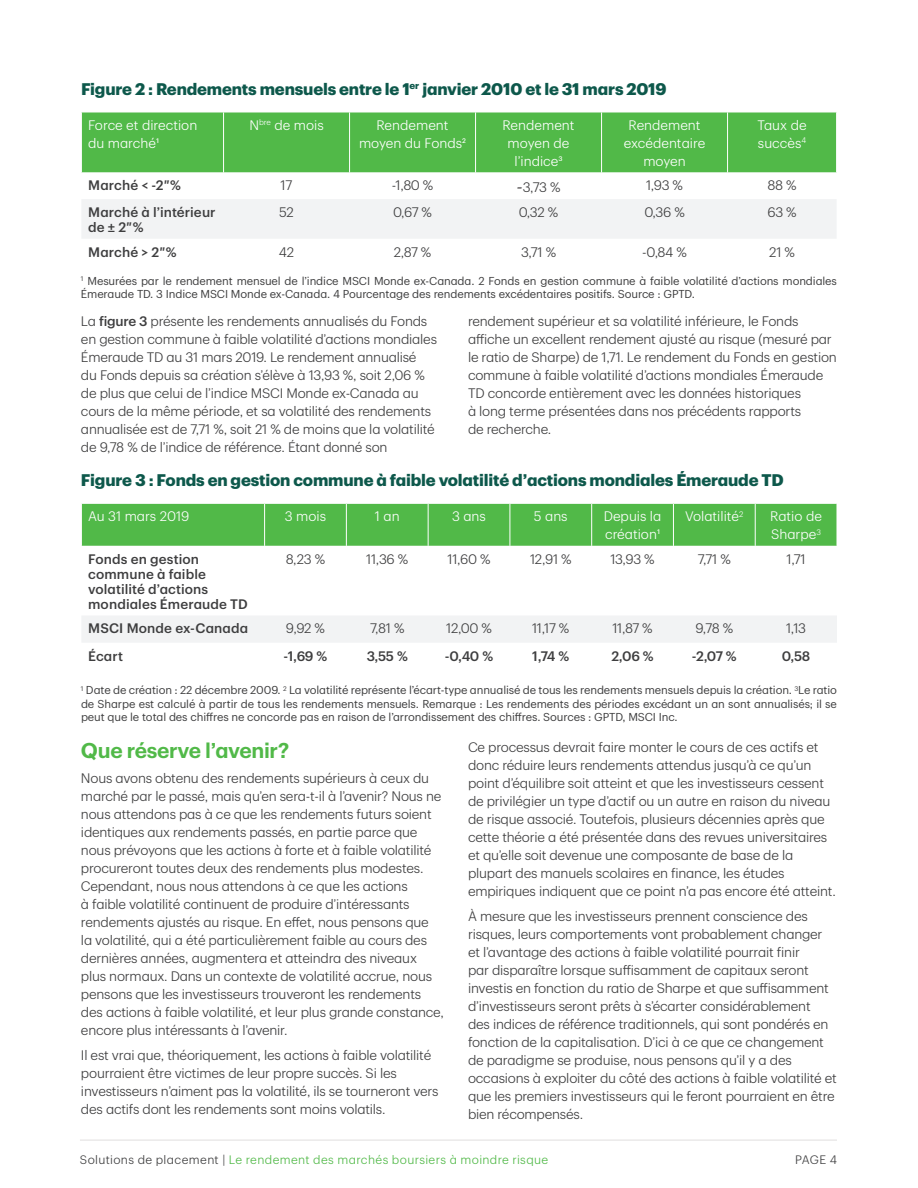
<style>
.page{position:relative;width:918px;height:1188px;background:#fff}
.page>*{position:absolute;margin:0;border:0;box-sizing:border-box;transform-origin:0 0}
.t1{font:600 21px "TD Graphik";letter-spacing:-.015em;color:#51b948}
.t2{font:700 16.5px "TD Graphik";letter-spacing:-.01em;color:#0d584b}
.t3{font:300 13.5px/18px "TD Graphik";letter-spacing:-.015em;color:#3e3e3f}
.t4{font:300 13.5px/18px "TD Graphik";color:#fff}
.t5{font:500 13.5px/15px "TD Graphik";letter-spacing:.01em;color:#3e3e3f}
.t6{font:300 12px "TD Graphik";letter-spacing:.03em;color:#51b948}
.t7{font:300 12px "TD Graphik";color:#3e3e3f}
.t8{font:11.25px/13.5px "TD Graphik";letter-spacing:-.01em;color:#3e3e3f}
.s1{font-family:"Minion Pro";font-weight:400;font-size:18px;color:#231f20}
.s2{font-weight:500}
.s3{color:#3e3e3f}
</style>
<div class="page">
<hr style="left:80px;top:1139px;width:757px;height:2px;background:#231f20">
<div style="left:82px;top:113px;width:754px;height:60px;background:#51b948"></div>
<div style="left:82px;top:199px;width:754px;height:39px;background:#f2f3f4"></div>
<hr style="left:223px;top:112px;width:1px;height:61px;background:#fff">
<hr style="left:349px;top:112px;width:1px;height:61px;background:#fff">
<hr style="left:475px;top:112px;width:1px;height:61px;background:#fff">
<hr style="left:601px;top:112px;width:1px;height:61px;background:#fff">
<hr style="left:727px;top:112px;width:1px;height:61px;background:#fff">
<div style="left:82px;top:504px;width:755px;height:42px;background:#51b948"></div>
<div style="left:82px;top:616px;width:755px;height:26px;background:#f2f3f4"></div>
<hr style="left:264px;top:504px;width:1px;height:42px;background:#fff">
<hr style="left:346px;top:504px;width:1px;height:42px;background:#fff">
<hr style="left:428px;top:504px;width:1px;height:42px;background:#fff">
<hr style="left:510px;top:504px;width:1px;height:42px;background:#fff">
<hr style="left:591px;top:504px;width:1px;height:42px;background:#fff">
<hr style="left:673px;top:504px;width:1px;height:42px;background:#fff">
<hr style="left:755px;top:504px;width:1px;height:42px;background:#fff">
<p class="t2" style="left:81px;top:76px;width:587px">Figure 2 : Rendements mensuels entre le 1<sup>er</sup> janvier 2010 et le 31 mars 2019</p>
<p class="t4" style="left:88px;top:115px;width:111px">Force et direction du marché¹</p>
<p class="t4" style="left:249px;top:115px;width:76px">N<sup>bre</sup> de mois</p>
<p class="t4" style="left:359px;top:115px;width:109px;text-align:center">Rendement moyen du Fonds²</p>
<p class="t4" style="left:503px;top:115px;width:74px;text-align:center">Rendement moyen de l’indice³</p>
<p class="t4" style="left:624px;top:115px;width:83px;text-align:center">Rendement excédentaire moyen</p>
<p class="t4" style="left:758px;top:115px;width:51px">Taux de succès<sup>4</sup></p>
<p class="t5" style="left:88px;top:177px;width:94px">Marché &lt; -2 %</p>
<p class="t3" style="left:281px;top:175px;width:13px">17</p>
<p class="t3" style="left:392px;top:175px;width:43px">-1,80 %</p>
<p class="t3" style="left:517px;top:177px;width:46px"><span class="s1">-</span>3,73 %</p>
<p class="t3" style="left:646px;top:175px;width:38px">1,93 %</p>
<p class="t3" style="left:768px;top:175px;width:30px">88 %</p>
<p class="t5" style="left:88px;top:204px;width:129px">Marché à l’intérieur de ± 2 %</p>
<p class="t3" style="left:279px;top:202px;width:16px">52</p>
<p class="t3" style="left:393px;top:202px;width:41px">0,67 %</p>
<p class="t3" style="left:519px;top:202px;width:41px">0,32 %</p>
<p class="t3" style="left:644px;top:202px;width:42px">0,36 %</p>
<p class="t3" style="left:767px;top:202px;width:31px">63 %</p>
<p class="t5" style="left:88px;top:243px;width:90px">Marché &gt; 2 %</p>
<p class="t3" style="left:279px;top:242px;width:17px">42</p>
<p class="t3" style="left:394px;top:242px;width:39px">2,87 %</p>
<p class="t3" style="left:521px;top:242px;width:37px">3,71 %</p>
<p class="t3" style="left:642px;top:242px;width:46px">-0,84 %</p>
<p class="t3" style="left:769px;top:242px;width:27px">21 %</p>
<p class="t8" style="left:81px;top:273px;width:757px"><sup>1</sup> Mesurées par le rendement mensuel de l’indice MSCI Monde ex-Canada. 2 Fonds en gestion commune à faible volatilité d’actions mondiales<br>Émeraude TD. 3 Indice MSCI Monde ex-Canada. 4 Pourcentage des rendements excédentaires positifs. Source : GPTD.</p>
<p class="t3" style="left:81px;top:311px;width:358px">La <span class="s2">figure 3</span> présente les rendements annualisés du Fonds en gestion commune à faible volatilité d’actions mondiales Émeraude TD au 31 mars 2019. Le rendement annualisé<br>du Fonds depuis sa création s’élève à 13,93 %, soit 2,06 % de plus que celui de l’indice MSCI Monde ex-Canada au cours de la même période, et sa volatilité des rendements annualisée est de 7,71 %, soit 21 % de moins que la volatilité de 9,78 % de l’indice de référence. Étant donné son</p>
<p class="t3" style="left:468px;top:311px;width:370px">rendement supérieur et sa volatilité inférieure, le Fonds affiche un excellent rendement ajusté au risque (mesuré par le ratio de Sharpe) de 1,71. Le rendement du Fonds en gestion commune à faible volatilité d’actions mondiales Émeraude TD concorde entièrement avec les données historiques<br>à long terme présentées dans nos précédents rapports<br>de recherche.</p>
<p class="t2" style="left:81px;top:467px;width:704px">Figure 3 : Fonds en gestion commune à faible volatilité d’actions mondiales Émeraude TD</p>
<p class="t4" style="left:88px;top:506px;width:103px">Au 31 mars 2019</p>
<p class="t4" style="left:285px;top:506px;width:43px">3 mois</p>
<p class="t4" style="left:375px;top:506px;width:26px">1 an</p>
<p class="t4" style="left:452px;top:506px;width:35px">3 ans</p>
<p class="t4" style="left:534px;top:506px;width:35px">5 ans</p>
<p class="t4" style="left:604px;top:506px;width:59px">Depuis la création¹</p>
<p class="t4" style="left:685px;top:506px;width:60px">Volatilité<sup>2</sup></p>
<p class="t4" style="left:770px;top:506px;width:53px">Ratio de<br>Sharpe<sup>3</sup></p>
<p class="t5" style="left:88px;top:550px;width:161px">Fonds en gestion commune à faible volatilité d’actions mondiales Émeraude TD</p>
<p class="t3" style="left:286px;top:549px;width:41px">8,23 %</p>
<p class="t3" style="left:366px;top:549px;width:44px">11,36 %</p>
<p class="t3" style="left:448px;top:549px;width:44px">11,60 %</p>
<p class="t3" style="left:530px;top:549px;width:43px">12,91 %</p>
<p class="t3" style="left:610px;top:549px;width:46px">13,93 %</p>
<p class="t3" style="left:698px;top:549px;width:35px">7,71 %</p>
<p class="t3" style="left:786px;top:549px;width:21px">1,71</p>
<p class="t5" style="left:88px;top:620px;width:162px">MSCI Monde ex-Canada</p>
<p class="t3" style="left:286px;top:618px;width:41px">9,92 %</p>
<p class="t3" style="left:370px;top:618px;width:36px">7,81 %</p>
<p class="t3" style="left:446px;top:618px;width:47px">12,00 %</p>
<p class="t3" style="left:532px;top:618px;width:39px">11,17 %</p>
<p class="t3" style="left:612px;top:618px;width:42px">11,87 %</p>
<p class="t3" style="left:695px;top:618px;width:39px">9,78 %</p>
<p class="t3" style="left:786px;top:618px;width:22px">1,13</p>
<p class="t5" style="left:88px;top:647px;width:36px">Écart</p>
<p class="t5" style="left:284px;top:647px;width:45px">-1,69 %</p>
<p class="t5" style="left:367px;top:647px;width:43px">3,55 %</p>
<p class="t5" style="left:445px;top:647px;width:50px">-0,40 %</p>
<p class="t5" style="left:532px;top:647px;width:39px">1,74 %</p>
<p class="t5" style="left:611px;top:647px;width:44px">2,06 %</p>
<p class="t5" style="left:692px;top:647px;width:46px">-2,07 %</p>
<p class="t5" style="left:782px;top:647px;width:30px">0,58</p>
<p class="t8" style="left:81px;top:683px;width:758px;text-align:justify"><sup>1</sup> Date de création : 22 décembre 2009. <sup>2</sup> La volatilité représente l’écart-type annualisé de tous les rendements mensuels depuis la création. <sup>3</sup>Le ratio de Sharpe est calculé à partir de tous les rendements mensuels. Remarque : Les rendements des périodes excédant un an sont annualisés; il se peut que le total des chiffres ne concorde pas en raison de l’arrondissement des chiffres. Sources : GPTD, MSCI Inc.</p>
<h2 class="t1" style="left:81px;top:734px;width:210px">Que réserve l’avenir?</h2>
<p class="t3" style="left:81px;top:768px;width:365px">Nous avons obtenu des rendements supérieurs à ceux du marché par le passé, mais qu’en sera-t-il à l’avenir? Nous ne nous attendons pas à ce que les rendements futurs soient identiques aux rendements passés, en partie parce que nous prévoyons que les actions à forte et à faible volatilité procureront toutes deux des rendements plus modestes.<br>Cependant, nous nous attendons à ce que les actions<br>à faible volatilité continuent de produire d’intéressants rendements ajustés au risque. En effet, nous pensons que<br>la volatilité, qui a été particulièrement faible au cours des dernières années, augmentera et atteindra des niveaux plus normaux. Dans un contexte de volatilité accrue, nous pensons que les investisseurs trouveront les rendements des actions à faible volatilité, et leur plus grande constance, encore plus intéressants à l’avenir.</p>
<p class="t3" style="left:81px;top:1045px;width:359px">Il est vrai que, théoriquement, les actions à faible volatilité pourraient être victimes de leur propre succès. Si les investisseurs n’aiment pas la volatilité, ils se tourneront vers des actifs dont les rendements sont moins volatils.</p>
<p class="t3" style="left:468px;top:737px;width:369px">Ce processus devrait faire monter le cours de ces actifs et donc réduire leurs rendements attendus jusqu’à ce qu’un point d’équilibre soit atteint et que les investisseurs cessent de privilégier un type d’actif ou un autre en raison du niveau de risque associé. Toutefois, plusieurs décennies après que cette théorie a été présentée dans des revues universitaires et qu’elle soit devenue une composante de base de la plupart des manuels scolaires en finance, les études empiriques indiquent que ce point n’a pas encore été atteint.</p>
<p class="t3" style="left:468px;top:906px;width:370px">À mesure que les investisseurs prennent conscience des risques, leurs comportements vont probablement changer et l’avantage des actions à faible volatilité pourrait finir<br>par disparaître lorsque suffisamment de capitaux seront investis en fonction du ratio de Sharpe et que suffisamment d’investisseurs seront prêts à s’écarter considérablement<br>des indices de référence traditionnels, qui sont pondérés en fonction de la capitalisation. D’ici à ce que ce changement de paradigme se produise, nous pensons qu’il y a des occasions à exploiter du côté des actions à faible volatilité et que les premiers investisseurs qui le feront pourraient en être bien récompensés.</p>
<p class="t6" style="left:80px;top:1151px;width:470px"><span class="s3">Solutions de placement |</span> Le rendement des marchés boursiers à moindre risque</p>
<p class="t7" style="left:795px;top:1151px;width:43px">PAGE 4</p>
</div>
